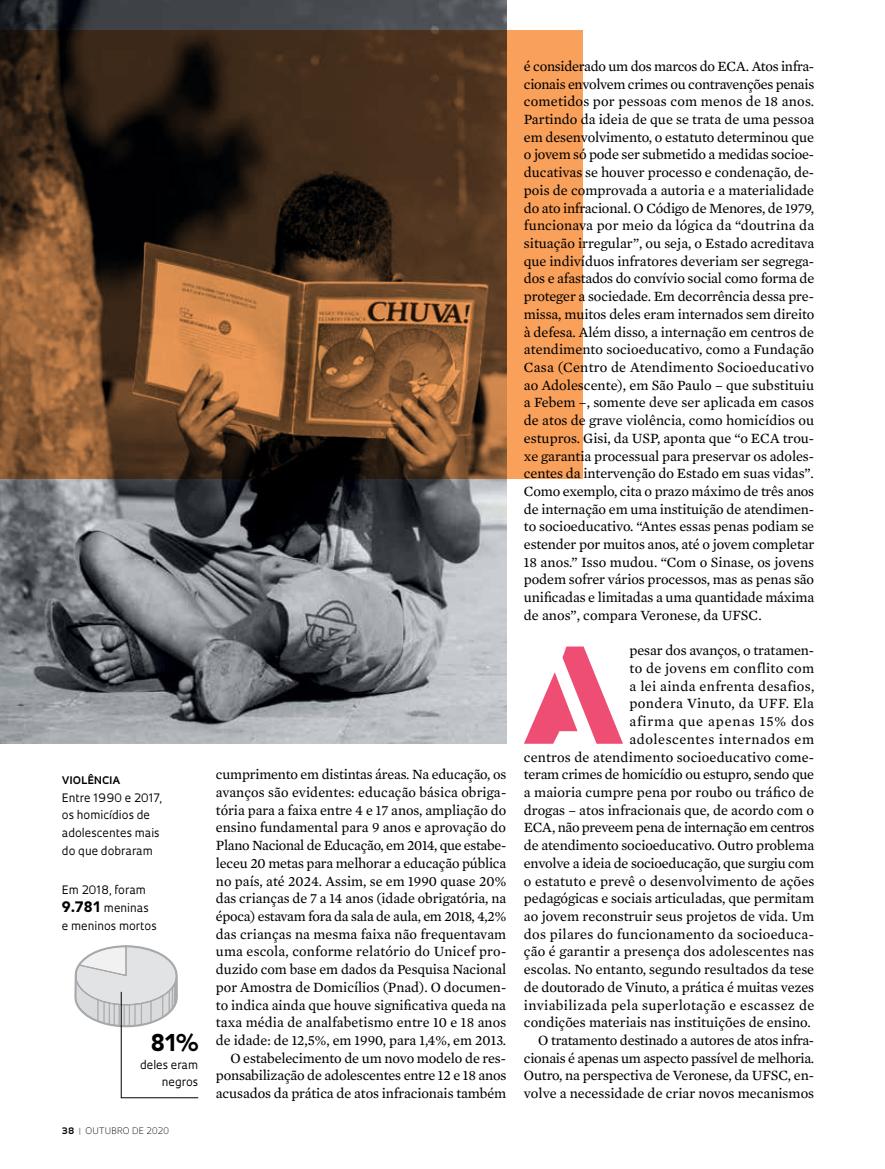
<style>
.page{position:relative;width:885px;height:1169px;background:#fff}
.page>*{position:absolute;margin:0;border:0;box-sizing:border-box;transform-origin:0 0}
.t1{font:135.45px "Stencil Gothic BE";color:#ef4e74}
.t2{font:900 24px "Avenir";color:#000}
.t3{font:14.4px/17.7px "Mercury Text G2";color:#000;text-align:right}
.t4{font:11.4px/17.7px "Oculum";color:#000}
.t5{font:700 10.2px "Oculum";letter-spacing:.035em;color:#000}
.t6{font:300 8.7px "Oculum";letter-spacing:.015em;color:#000}
.s1{font-family:"Avenir";font-weight:900;font-size:15px}
.s2{font-weight:700}
.s3{font-weight:700;color:#939598}
</style>
<div class="page">
<img style="left:0;top:0;width:506px;height:744px">
<svg style="left:74px;top:945px;width:125px;height:153px"></svg>
<svg style="left:0;top:30px;width:583px;height:448px;background:#70492a"></svg>
<p class="t5" style="left:62px;top:773px;width:59px">VIOLÊNCIA</p>
<p class="t4" style="left:62px;top:788px;width:102px">Entre 1990 e 2017, os homicídios de adolescentes mais do que dobraram</p>
<p class="t4" style="left:62px;top:880px;width:96px">Em 2018, foram<br><span class="s1">9.781</span> meninas e meninos mortos</p>
<h2 class="t2" style="left:151px;top:1028px;width:49px">81%</h2>
<p class="t4" style="left:140px;top:1055px;width:60px;text-align:right">deles eram negros</p>
<p class="t6" style="left:62px;top:1124px;width:109px"><span class="s2">38</span> <span class="s3">|</span> OUTUBRO DE 2020</p>
<p class="t3" style="left:216px;top:765px;width:292px">cumprimento em distintas áreas. Na educação, os avanços são evidentes: educação básica obriga&shy;tória para a faixa entre 4 e 17 anos, ampliação do ensino fundamental para 9 anos e aprovação do Plano Nacional de Educação, em 2014, que estabe&shy;leceu 20 metas para melhorar a educação pública no país, até 2024. Assim, se em 1990 quase 20% das crianças de 7 a 14 anos (idade obrigatória, na época) estavam fora da sala de aula, em 2018, 4,2% das crianças na mesma faixa não frequentavam uma escola, conforme relatório do Unicef pro&shy;duzido com base em dados da Pesquisa Nacional por Amostra de Domicílios (Pnad). O documen&shy;to indica ainda que houve significativa queda na taxa média de analfabetismo entre 10 e 18 anos de idade: de 12,5%, em 1990, para 1,4%, em 2013.<br>O estabelecimento de um novo modelo de res&shy;ponsabilização de adolescentes entre 12 e 18 anos acusados da prática de atos infracionais também</p>
<p class="t3" style="left:524px;top:56px;width:292px;text-align:justify">é considerado um dos marcos do ECA. Atos infra&shy;cionais envolvem crimes ou contravenções penais cometidos por pessoas com menos de 18 anos.<br>Partindo da ideia de que se trata de uma pessoa em desenvolvimento, o estatuto determinou que o jovem só pode ser submetido a medidas socioe&shy;ducativas se houver processo e condenação, de&shy;pois de comprovada a autoria e a materialidade do ato infracional. O Código de Menores, de 1979, funcionava por meio da lógica da “doutrina da situação irregular”, ou seja, o Estado acreditava que indivíduos infratores deveriam ser segrega&shy;dos e afastados do convívio social como forma de proteger a sociedade. Em decorrência dessa pre&shy;missa, muitos deles eram internados sem direito à defesa. Além disso, a internação em centros de atendimento socioeducativo, como a Fundação Casa (Centro de Atendimento Socioeducativo ao Adolescente), em São Paulo – que substituiu a Febem –, somente deve ser aplicada em casos de atos de grave violência, como homicídios ou estupros. Gisi, da USP, aponta que “o ECA trou&shy;xe garantia processual para preservar os adoles&shy;centes da intervenção do Estado em suas vidas”.<br>Como exemplo, cita o prazo máximo de três anos de internação em uma instituição de atendimen&shy;to socioeducativo. “Antes essas penas podiam se estender por muitos anos, até o jovem completar 18 anos.” Isso mudou. “Com o Sinase, os jovens podem sofrer vários processos, mas as penas são unificadas e limitadas a uma quantidade máxima de anos”, compara Veronese, da UFSC.</p>
<h1 class="t1" style="left:520px;top:642px;width:110px">A</h1>
<p class="t3" style="left:524px;top:641px;width:292px">pesar dos avanços, o tratamen-<br>to de jovens em conflito com<br>a lei ainda enfrenta desafios,<br>pondera Vinuto, da UFF. Ela<br>afirma que apenas 15% dos<br>adolescentes internados em<br>centros de atendimento socioeducativo come&shy;teram crimes de homicídio ou estupro, sendo que a maioria cumpre pena por roubo ou tráfico de drogas – atos infracionais que, de acordo com o ECA, não preveem pena de internação em centros de atendimento socioeducativo. Outro problema envolve a ideia de socioeducação, que surgiu com o estatuto e prevê o desenvolvimento de ações pedagógicas e sociais articuladas, que permitam ao jovem reconstruir seus projetos de vida. Um dos pilares do funcionamento da socioeduca&shy;ção é garantir a presença dos adolescentes nas escolas. No entanto, segundo resultados da tese de doutorado de Vinuto, a prática é muitas vezes inviabilizada pela superlotação e escassez de condições materiais nas instituições de ensino.<br>O tratamento destinado a autores de atos infra&shy;cionais é apenas um aspecto passível de melhoria.<br>Outro, na perspectiva de Veronese, da UFSC, en&shy;volve a necessidade de criar novos mecanismos</p>
</div>
